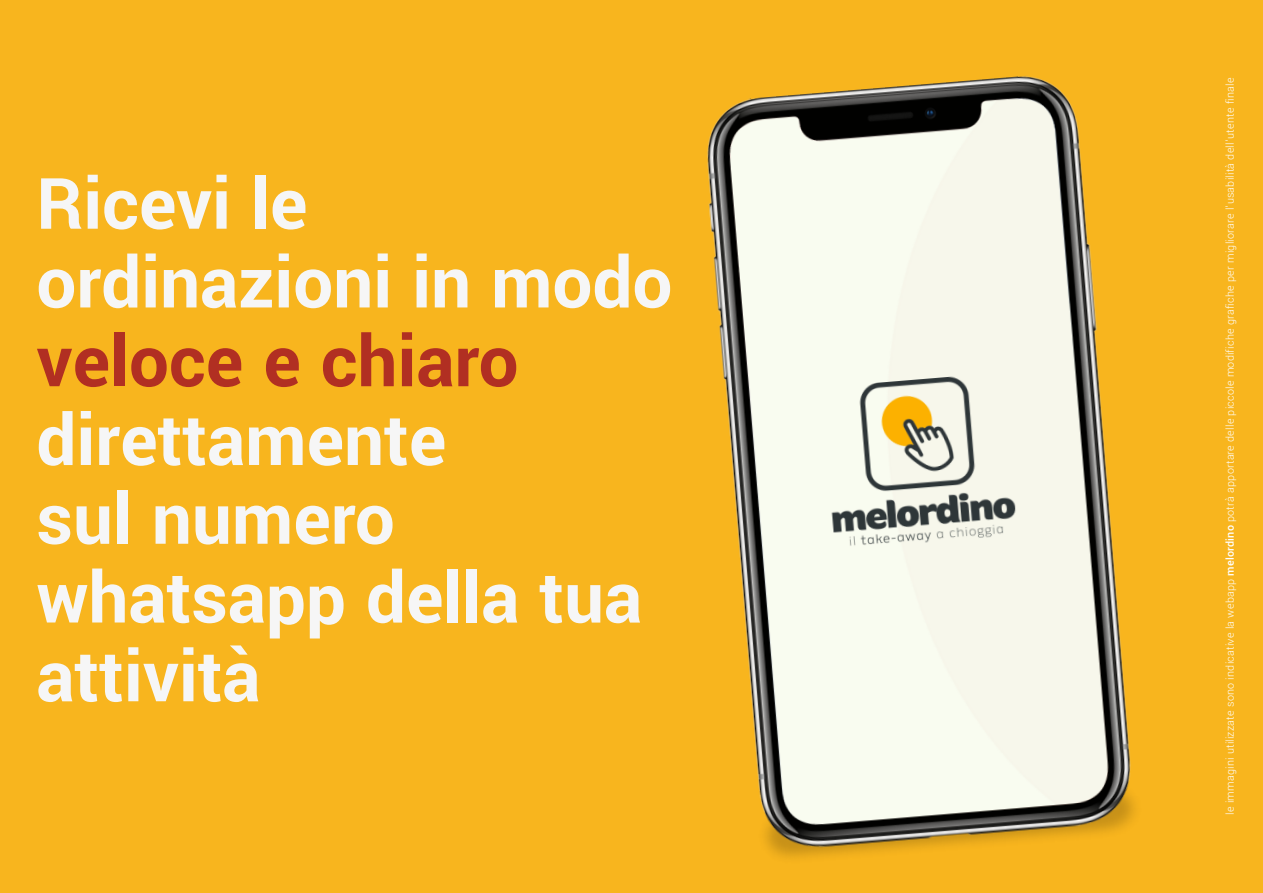
<style>
.page{position:relative;width:1263px;height:893px;background:#f8b51e}
.page>*{position:absolute;margin:0;border:0;box-sizing:border-box;transform-origin:0 0}
.t1{font:700 78.75px/78.8px "Yantramanav";color:#f6f6f6}
.t2{font:700 78.75px "Yantramanav";color:#b12f22}
.t3{font:300 12px "Yantramanav";letter-spacing:.015em;color:#fff}
.s1{font-weight:500}
</style>
<div class="page">
<img style="left:707px;top:76px;width:428px;height:782px">
<h1 class="t1" style="left:36px;top:166px;width:638px">Ricevi le ordinazioni in modo</h1>
<h1 class="t2" style="left:36px;top:313px;width:484px">veloce e chiaro</h1>
<h1 class="t1" style="left:36px;top:403px;width:607px">direttamente<br>sul numero whatsapp della tua attività</h1>
<p class="t3" style="left:1223px;top:815px;width:739px;rotate:-90deg">le immagini utilizzate sono indicative la webapp <span class="s1">melordino</span> potrà apportare delle piccole modifiche grafiche per migliorare l’usabilità dell’utente finale</p>
</div>
